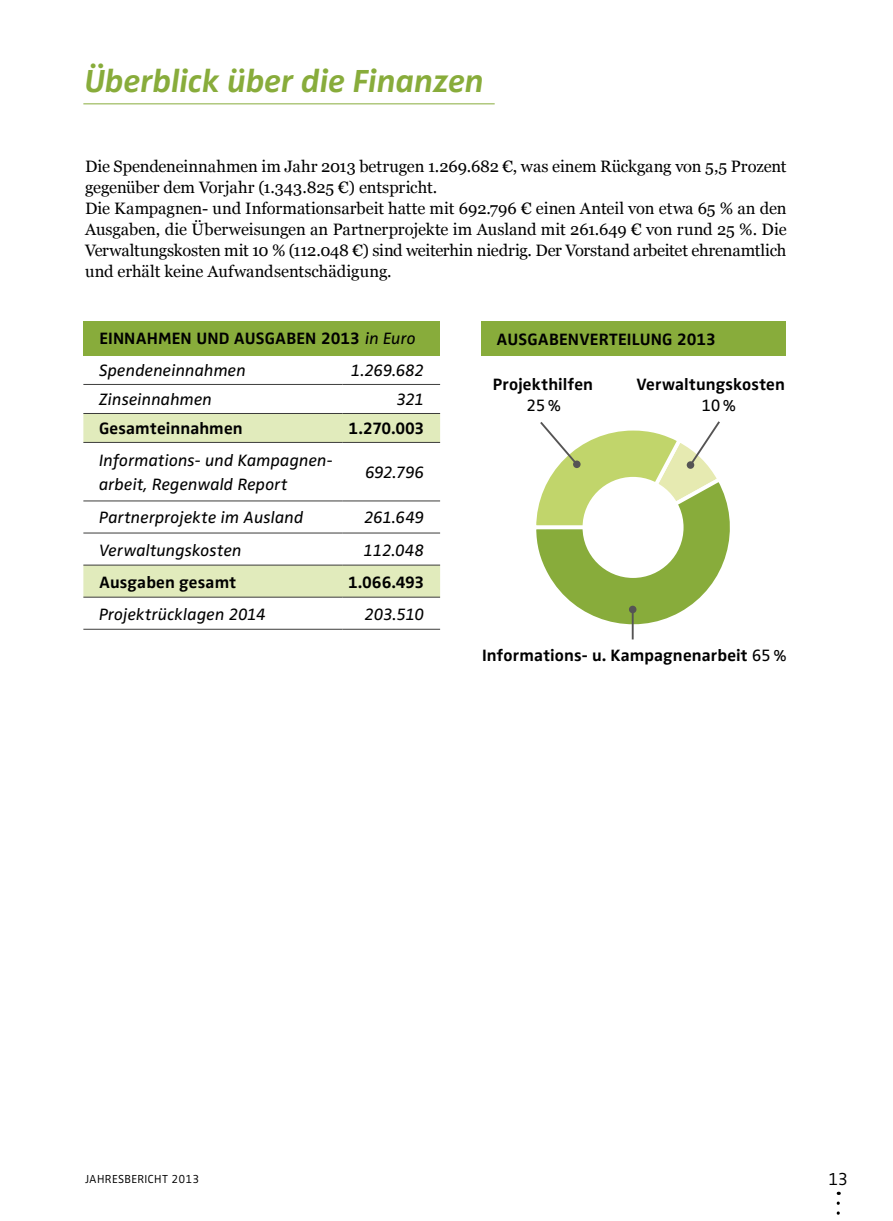
<style>
.page{position:relative;width:893px;height:1221px;background:#fff}
.page>*{position:absolute;margin:0;border:0;box-sizing:border-box;transform-origin:0 0}
.t1{font:italic 700 33px "Zwo";letter-spacing:-.01em;color:#88ac3b}
.t2{font:300 18px "Zwo";color:#000}
.t3{font:700 16.95px/32.8px "Zwo";letter-spacing:.005em;color:#000}
.t4{font:italic 16.95px/24.2px "Zwo";letter-spacing:.005em;color:#000}
.t5{font:16.95px "Zwo";color:#000}
.t6{font:16.5px/21px "Georgia";letter-spacing:-.005em;color:#000}
.t7{font:300 12px "Zwo";letter-spacing:.025em;color:#000}
.s1{font-weight:400;font-style:italic}
.s2{font-weight:400}
</style>
<div class="page">
<svg style="left:837px;top:1202px;width:3px;height:13px"></svg>
<hr style="left:83px;top:103px;width:412px;height:1px;background:#88ac3b">
<div style="left:83px;top:321px;width:357px;height:34px;background:#88ac3b"></div>
<svg style="left:83px;top:414px;width:357px;height:182px"></svg>
<hr style="left:83px;top:384px;width:259px;height:1px;background:#3c3c3b">
<hr style="left:342px;top:384px;width:98px;height:1px;background:#3c3c3b">
<hr style="left:83px;top:413px;width:259px;height:1px;background:#3c3c3b">
<hr style="left:342px;top:413px;width:98px;height:1px;background:#3c3c3b">
<hr style="left:83px;top:442px;width:259px;height:1px;background:#3c3c3b">
<hr style="left:342px;top:442px;width:98px;height:1px;background:#3c3c3b">
<hr style="left:83px;top:500px;width:259px;height:1px;background:#3c3c3b">
<hr style="left:342px;top:500px;width:98px;height:1px;background:#3c3c3b">
<hr style="left:83px;top:532px;width:259px;height:1px;background:#3c3c3b">
<hr style="left:342px;top:532px;width:98px;height:1px;background:#3c3c3b">
<hr style="left:83px;top:564px;width:259px;height:1px;background:#3c3c3b">
<hr style="left:342px;top:564px;width:98px;height:1px;background:#3c3c3b">
<hr style="left:83px;top:596px;width:259px;height:1px;background:#3c3c3b">
<hr style="left:342px;top:596px;width:98px;height:1px;background:#3c3c3b">
<hr style="left:83px;top:628px;width:259px;height:1px;background:#3c3c3b">
<hr style="left:342px;top:628px;width:98px;height:1px;background:#3c3c3b">
<div style="left:481px;top:321px;width:304px;height:34px;background:#88ac3b"></div>
<svg style="left:536px;top:421px;width:194px;height:219px"></svg>
<div style="left:687px;top:461px;width:7px;height:8px;background:#555454;border-radius:50%"></div>
<h1 class="t1" style="left:84px;top:62px;width:401px">Überblick über die Finanzen</h1>
<p class="t6" style="left:85px;top:155px;width:703px">Die Spendeneinnahmen im Jahr 2013 betrugen 1.269.682 €, was einem Rückgang von 5,5 Prozent gegenüber dem Vorjahr (1.343.825 €) entspricht.<br>Die Kampagnen- und Informationsarbeit hatte mit 692.796 € einen Anteil von etwa 65 % an den Ausgaben, die Überweisungen an Partnerprojekte im Ausland mit 261.649 € von rund 25 %. Die Verwaltungskosten mit 10 % (112.048 €) sind weiterhin niedrig. Der Vorstand arbeitet ehrenamtlich und erhält keine Aufwandsentschädigung.</p>
<p class="t3" style="left:99px;top:321px;width:318px">EINNAHMEN UND AUSGABEN 2013 <span class="s1">in Euro<br>Spendeneinnahmen</span></p>
<p class="t4" style="left:351px;top:358px;width:75px">1.269.682</p>
<p class="t4" style="left:99px;top:387px;width:114px">Zinseinnahmen</p>
<p class="t4" style="left:396px;top:387px;width:29px">321</p>
<p class="t3" style="left:99px;top:412px;width:145px">Gesamteinnahmen</p>
<p class="t3" style="left:349px;top:412px;width:77px">1.270.003</p>
<p class="t4" style="left:99px;top:448px;width:234px">Informations- und Kampagnen&shy;arbeit, Regenwald Report</p>
<p class="t4" style="left:365px;top:460px;width:61px">692.796</p>
<p class="t4" style="left:99px;top:505px;width:206px">Partnerprojekte im Ausland</p>
<p class="t4" style="left:364px;top:505px;width:62px">261.649</p>
<p class="t4" style="left:99px;top:537px;width:144px">Verwaltungskosten</p>
<p class="t4" style="left:364px;top:537px;width:62px">112.048</p>
<p class="t3" style="left:99px;top:565px;width:139px">Ausgaben gesamt</p>
<p class="t3" style="left:348px;top:565px;width:78px">1.066.493</p>
<p class="t4" style="left:99px;top:602px;width:168px">Projektrücklagen 2014</p>
<p class="t4" style="left:365px;top:602px;width:61px">203.510</p>
<p class="t3" style="left:497px;top:322px;width:221px">AUSGABENVERTEILUNG 2013</p>
<p class="t3" style="left:636px;top:368px;width:150px">Verwaltungskosten</p>
<p class="t5" style="left:701px;top:395px;width:36px">10%</p>
<p class="t3" style="left:493px;top:368px;width:102px">Projekthilfen</p>
<p class="t5" style="left:527px;top:395px;width:36px">25%</p>
<p class="t3" style="left:482px;top:639px;width:306px">Informations- u. Kampagnenarbeit <span class="s2">65%</span></p>
<p class="t7" style="left:85px;top:1172px;width:116px">JAHRESBERICHT 2013</p>
<p class="t2" style="left:828px;top:1168px;width:22px">13</p>
</div>
